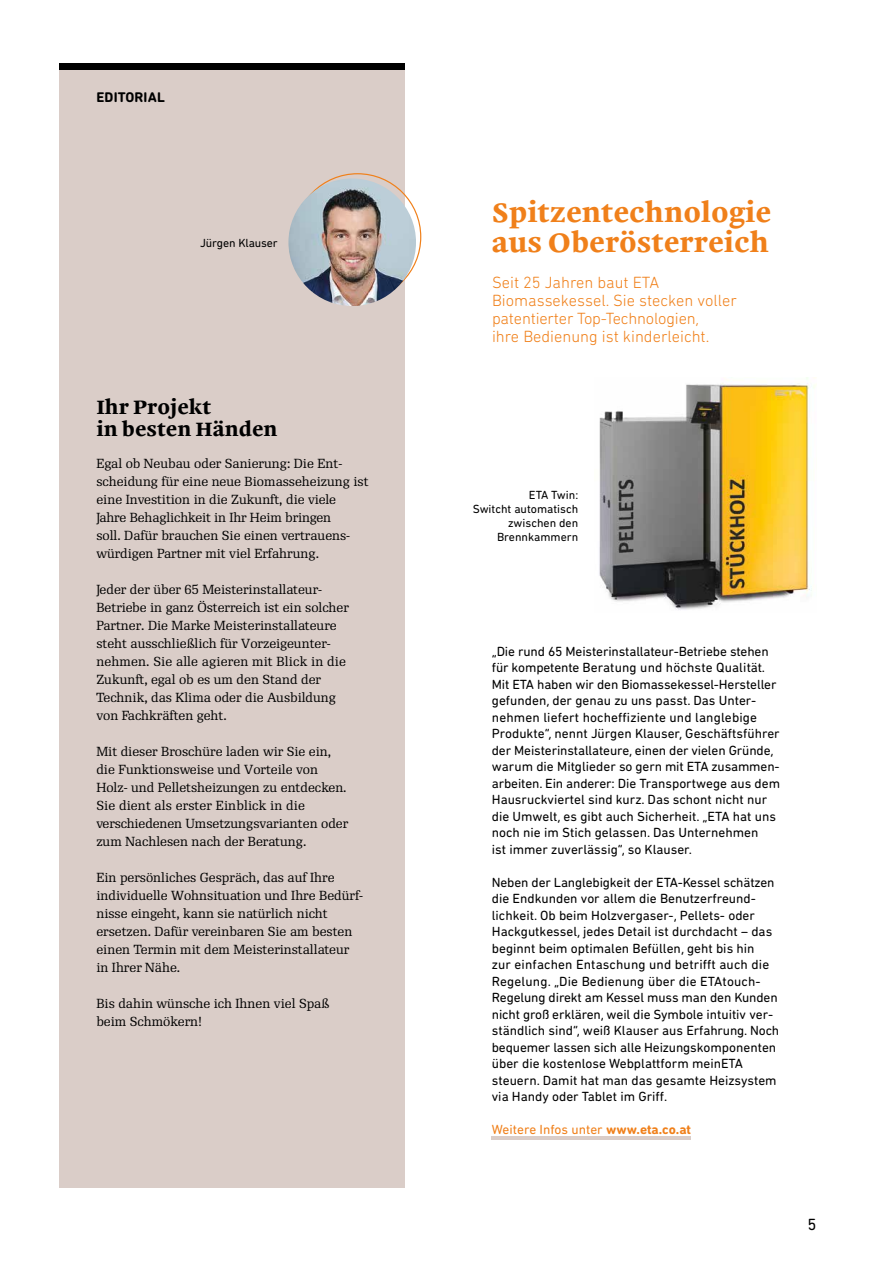
<style>
.page{position:relative;width:893px;height:1263px;background:#fff}
.page>*{position:absolute;margin:0;border:0;box-sizing:border-box;transform-origin:0 0}
.t1{font:700 27px/30px "Malabar LT Pro";color:#f0801a}
.t2{font:700 19.5px/21.8px "Malabar LT Pro";color:#000}
.t3{font:300 16.5px/18px "DIN Next Rounded LT Pro";color:#f0801a}
.t4{font:16.5px "DIN Next Rounded LT Pro";color:#000}
.t5{font:700 14.25px "DIN Next Rounded LT Pro";letter-spacing:.01em;color:#000}
.t6{font:13.5px/16.5px "DIN Next Rounded LT Pro";color:#000}
.t7{font:13.5px "DIN Next Rounded LT Pro";color:#f0801a}
.t8{font:12.75px/18px "Re Public";color:#000}
.t9{font:12px/14.2px "DIN Next Rounded LT Pro";color:#000;text-align:right}
.s1{font-weight:700}
</style>
<div class="page">
<div style="left:60px;top:70px;width:345px;height:1118px;background:#dacdc8"></div>
<div style="left:60px;top:64px;width:345px;height:6px;background:#000"></div>
<hr style="left:492px;top:1136px;width:199px;height:3px;background:#dacdc8">
<img style="left:599px;top:378px;width:217px;height:232px">
<svg style="left:312px;top:173px;width:109px;height:128px"></svg>
<img style="left:288px;top:178px;width:128px;height:128px;border-radius:64px">
<p class="t5" style="left:96px;top:89px;width:70px">EDITORIAL</p>
<p class="t9" style="left:200px;top:235px;width:79px">Jürgen Klauser</p>
<h2 class="t2" style="left:96px;top:395px;width:183px">Ihr Projekt<br>in besten Händen</h2>
<p class="t8" style="left:96px;top:454px;width:274px">Egal ob Neubau oder Sanierung: Die Ent&shy;scheidung für eine neue Biomasseheizung ist eine Investition in die Zukunft, die viele Jahre Behaglichkeit in Ihr Heim bringen<br>soll. Dafür brauchen Sie einen vertrauens&shy;würdigen Partner mit viel Erfahrung.</p>
<p class="t8" style="left:96px;top:580px;width:254px">Jeder der über 65 Meisterinstallateur-Betriebe in ganz Österreich ist ein solcher Partner. Die Marke Meisterinstallateure steht ausschließlich für Vorzeigeunter&shy;neh men. Sie alle agieren mit Blick in die Zukunft, egal ob es um den Stand der Technik, das Klima oder die Ausbildung von Fachkräften geht.</p>
<p class="t8" style="left:96px;top:743px;width:253px">Mit dieser Broschüre laden wir Sie ein, die Funktionsweise und Vorteile von Holz- und Pelletsheizungen zu entdecken.<br>Sie dient als erster Einblick in die verschiedenen Umsetzungsvarianten oder zum Nachlesen nach der Beratung.</p>
<p class="t8" style="left:96px;top:869px;width:268px">Ein persönliches Gespräch, das auf Ihre individuelle Wohnsituation und Ihre Bedürf&shy;nisse eingeht, kann sie natürlich nicht ersetzen. Dafür vereinbaren Sie am besten einen Termin mit dem Meisterinstallateur in Ihrer Nähe.</p>
<p class="t8" style="left:96px;top:995px;width:234px">Bis dahin wünsche ich Ihnen viel Spaß beim Schmökern!</p>
<h1 class="t1" style="left:492px;top:195px;width:281px">Spitzentechnologie aus Oberösterreich</h1>
<p class="t3" style="left:492px;top:273px;width:246px">Seit 25 Jahren baut ETA<br>Biomassekessel. Sie stecken voller patentierter Top-Technologien,<br>ihre Bedienung ist kinderleicht.</p>
<p class="t9" style="left:473px;top:487px;width:107px">ETA Twin:<br>Switcht automatisch zwischen den<br>Brennkammern</p>
<p class="t6" style="left:492px;top:643px;width:290px">„Die rund 65 Meisterinstallateur-Betriebe stehen für kompetente Beratung und höchste Qualität.<br>Mit ETA haben wir den Biomassekessel- Hersteller gefunden, der genau zu uns passt. Das Unter&shy;nehmen liefert hocheffiziente und langlebige Produkte”, nennt Jürgen Klauser, Geschäftsführer der Meisterinstallateure, einen der vielen Gründe, warum die Mitglieder so gern mit ETA zusammen&shy;arbeiten. Ein anderer: Die Transportwege aus dem Hausruckviertel sind kurz. Das schont nicht nur die Umwelt, es gibt auch Sicherheit. „ETA hat uns noch nie im Stich gelassen. Das Unternehmen<br>ist immer zuverlässig”, so Klauser.</p>
<p class="t6" style="left:492px;top:873px;width:289px">Neben der Langlebigkeit der ETA-Kessel schätzen die Endkunden vor allem die Benutzerfreund&shy;lichkeit. Ob beim Holzvergaser-, Pellets- oder Hackgutkessel, jedes Detail ist durchdacht – das beginnt beim optimalen Befüllen, geht bis hin<br>zur einfachen Entaschung und betrifft auch die Regelung. „Die Bedienung über die ETAtouch-Regelung direkt am Kessel muss man den Kunden nicht groß erklären, weil die Symbole intuitiv ver&shy;ständlich sind“, weiß Klauser aus Erfahrung. Noch bequemer lassen sich alle Heizungskomponenten über die kostenlose Webplattform meinETA steuern. Damit hat man das gesamte Heizsystem via Handy oder Tablet im Griff.</p>
<p class="t7" style="left:492px;top:1122px;width:201px">Weitere Infos unter <span class="s1">www.eta.co.at</span></p>
<p class="t4" style="left:807px;top:1215px;width:10px">5</p>
</div>
